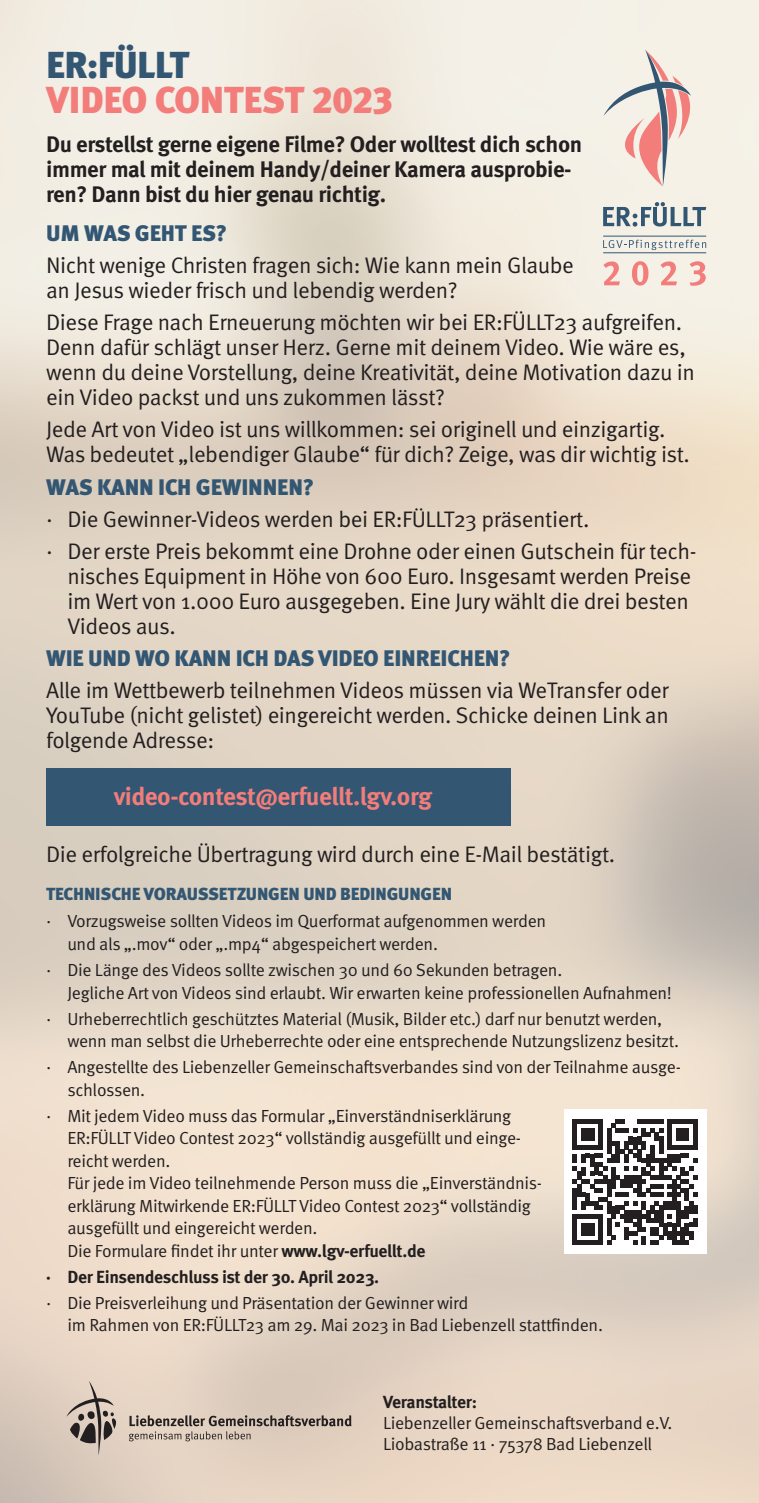
<style>
.page{position:relative;width:759px;height:1503px;background:#fff}
.page>*{position:absolute;margin:0;border:0;box-sizing:border-box;transform-origin:0 0}
.t1{font:900 37.5px/35px "Meta Pro";letter-spacing:-.02em;color:#f37d7a}
.t2{font:700 25px "Meta Pro";letter-spacing:-.02em;color:#f37d7a}
.t3{font:22.5px/25px "Meta Pro Norm";letter-spacing:-.02em;color:#231f20}
.t4{font:700 22.5px/25px "Meta Pro";letter-spacing:-.02em;color:#231f20}
.t5{font:900 22.5px "Meta Pro";letter-spacing:-.01em;color:#335773}
.t6{font:17.5px/22.5px "Meta Pro Norm";letter-spacing:-.02em;color:#231f20}
.t7{font:900 17.5px "Meta Pro";letter-spacing:-.01em;color:#335773}
.t8{font:700 17.5px "Meta Pro";letter-spacing:-.02em;color:#231f20}
.s1{color:#335773}
.s2{font-family:"Meta Pro";font-weight:700}
</style>
<div class="page">
<img style="left:0;top:0;width:758px;height:1502px">
<svg style="left:129px;top:1415px;width:222px;height:26px;background:#b7a89c"></svg>
<svg style="left:66px;top:1380px;width:50px;height:75px;background:#b4a69b"></svg>
<hr style="left:603px;top:236px;width:103px;height:1px;background:#335773">
<svg style="left:603px;top:202px;width:103px;height:25px;background:#adb8bb"></svg>
<svg style="left:603px;top:240px;width:103px;height:10px"></svg>
<svg style="left:603px;top:49px;width:93px;height:137px;background:#e4d2cc"></svg>
<svg style="left:603px;top:261px;width:16px;height:24px"></svg>
<svg style="left:631px;top:261px;width:17px;height:24px"></svg>
<svg style="left:660px;top:261px;width:16px;height:24px"></svg>
<hr style="left:603px;top:252px;width:103px;height:1px;background:#335773">
<svg style="left:689px;top:261px;width:16px;height:25px"></svg>
<div style="left:46px;top:768px;width:464px;height:58px;background:#335773"></div>
<div style="left:563px;top:1109px;width:143px;height:145px;background:#fff"></div>
<svg style="left:572px;top:1119px;width:125px;height:125px"></svg>
<p class="t1" style="left:46px;top:45px;width:348px"><span class="s1">ER:FÜLLT<br></span>VIDEO CONTEST 2023</p>
<p class="t4" style="left:46px;top:130px;width:537px">Du erstellst gerne eigene Filme? Oder wolltest dich schon immer mal mit deinem Handy/deiner Kamera ausprobie&shy;ren? Dann bist du hier genau richtig.</p>
<p class="t5" style="left:46px;top:215px;width:182px">UM WAS GEHT ES?</p>
<p class="t3" style="left:46px;top:251px;width:529px">Nicht wenige Christen fragen sich: Wie kann mein Glaube an Jesus wieder frisch und lebendig werden?</p>
<p class="t3" style="left:46px;top:308px;width:650px">Diese Frage nach Erneuerung möchten wir bei ER:FÜLLT23 aufgreifen.<br>Denn dafür schlägt unser Herz. Gerne mit deinem Video. Wie wäre es, wenn du deine Vorstellung, deine Kreativität, deine Motivation dazu in ein Video packst und uns zukommen lässt?</p>
<p class="t3" style="left:46px;top:416px;width:645px">Jede Art von Video ist uns willkommen: sei originell und einzigartig.<br>Was bedeutet „lebendiger Glaube“ für dich? Zeige, was dir wichtig ist.</p>
<p class="t5" style="left:46px;top:469px;width:269px">WAS KANN ICH GEWINNEN?</p>
<p class="t3" style="left:46px;top:505px;width:544px">· Die Gewinner-Videos werden bei ER:FÜLLT23 präsentiert.</p>
<p class="t3" style="left:67px;top:537px;width:630px;text-indent:-21px">· Der erste Preis bekommt eine Drohne oder einen Gutschein für tech&shy;nisches Equipment in Höhe von 600 Euro. Insgesamt werden Preise im Wert von 1.000 Euro ausgegeben. Eine Jury wählt die drei besten Videos aus.</p>
<p class="t5" style="left:46px;top:640px;width:465px">WIE UND WO KANN ICH DAS VIDEO EINREICHEN?</p>
<p class="t3" style="left:46px;top:676px;width:624px;text-align:justify">Alle im Wettbewerb teilnehmen Videos müssen via WeTransfer oder YouTube (nicht gelistet) eingereicht werden. Schicke deinen Link an folgende Adresse:</p>
<p class="t2" style="left:114px;top:777px;width:320px">video-contest@erfuellt.lgv.org</p>
<p class="t3" style="left:46px;top:840px;width:570px">Die erfolgreiche Übertragung wird durch eine E-Mail bestätigt.</p>
<p class="t7" style="left:46px;top:880px;width:407px">TECHNISCHE VORAUSSETZUNGEN UND BEDINGUNGEN</p>
<p class="t6" style="left:67px;top:909px;width:480px;text-indent:-21px">· Vorzugsweise sollten Videos im Querformat aufgenommen werden und als „.mov“ oder „.mp4“ abgespeichert werden.</p>
<p class="t6" style="left:67px;top:957px;width:606px;text-indent:-21px">· Die Länge des Videos sollte zwischen 30 und 60 Sekunden betragen.<br>Jegliche Art von Videos sind erlaubt. Wir erwarten keine professionellen Aufnahmen!</p>
<p class="t6" style="left:67px;top:1006px;width:613px;text-indent:-21px">· Urheberrechtlich geschütztes Material (Musik, Bilder etc.) darf nur benutzt werden, wenn man selbst die Urheberrechte oder eine entsprechende Nutzungslizenz besitzt.</p>
<p class="t6" style="left:67px;top:1054px;width:614px;text-indent:-21px">· Angestellte des Liebenzeller Gemeinschaftsverbandes sind von der Teilnahme ausge&shy;schlossen.</p>
<p class="t6" style="left:67px;top:1103px;width:476px;text-indent:-21px">· Mit jedem Video muss das Formular „Einverständniserklärung ER:FÜLLT Video Contest 2023“ vollständig ausgefüllt und einge&shy;reicht werden.<br>Für jede im Video teilnehmende Person muss die „Einverständnis&shy;erklärung Mitwirkende ER:FÜLLT Video Contest 2023“ vollständig ausgefüllt und eingereicht werden.<br>Die Formulare findet ihr unter <span class="s2">www.lgv-erfuellt.de</span></p>
<p class="t8" style="left:46px;top:1263px;width:334px">· Der Einsendeschluss ist der 30. April 2023.</p>
<p class="t6" style="left:67px;top:1290px;width:537px;text-indent:-21px">· Die Preisverleihung und Präsentation der Gewinner wird<br>im Rahmen von ER:FÜLLT23 am 29. Mai 2023 in Bad Liebenzell stattfinden.</p>
<p class="t6" style="left:383px;top:1390px;width:291px;line-height:21px"><span class="s2">Veranstalter:<br></span>Liebenzeller Gemeinschaftsverband e.V.<br>Liobastraße 11 · 75378 Bad Liebenzell</p>
</div>
